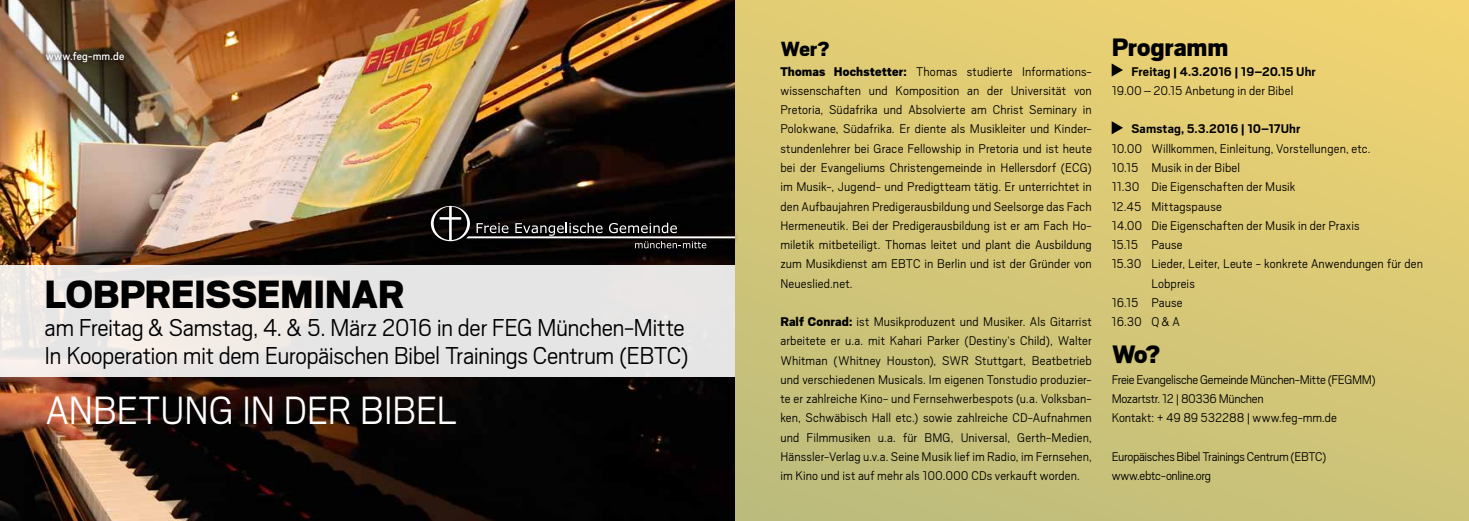
<style>
.page{position:relative;width:1469px;height:521px;background:#fff}
.page>*{position:absolute;margin:0;border:0;box-sizing:border-box;transform-origin:0 0}
.t1{font:300 43.75px "Scout";letter-spacing:-.015em;color:#fff}
.t2{font:900 43.75px "Scout";letter-spacing:-.01em;color:#000}
.t3{font:900 28px "Scout";color:#000}
.t4{font:300 27.12px/28px "Scout";letter-spacing:-.02em;color:#000}
.t5{font:900 22.75px "Scout";color:#000}
.t6{font:300 14px/19.2px "Scout";letter-spacing:.005em;color:#000;text-align:justify}
.t7{font:300 14px/19.2px "Scout";letter-spacing:-.02em;color:#000}
.t8{font:300 14px/19.2px "Scout";letter-spacing:-.025em;color:#000}
.t9{font:700 14px "Scout";letter-spacing:.005em;color:#000}
.t10{font:12.25px "Scout";letter-spacing:.015em;color:#fff}
.s1{font-weight:900}
</style>
<div class="page">
<div style="left:734px;top:0;width:734px;height:521px;background:linear-gradient(to bottom,#ebd172,#c3bf7b)"></div>
<img style="left:0;top:0;width:734px;height:521px">
<svg style="left:41px;top:46px;width:88px;height:21px;background:#594d3e"></svg>
<svg style="left:426px;top:201px;width:314px;height:52px;background:#16120c"></svg>
<svg style="left:431px;top:206px;width:303px;height:42px;background:#252323"></svg>
<div style="left:0;top:265px;width:734px;height:111px;background:linear-gradient(to right,#efeae7,#e3e4e5)"></div>
<svg style="left:1111px;top:63px;width:12px;height:14px"></svg>
<svg style="left:1111px;top:121px;width:12px;height:13px"></svg>
<p class="t10" style="left:46px;top:48px;width:80px">www.feg-mm.de</p>
<h1 class="t2" style="left:45px;top:266px;width:361px">Lobpreisseminar</h1>
<h3 class="t4" style="left:45px;top:312px;width:645px">am Freitag &amp; Samstag, 4. &amp; 5. März 2016 in der FEG München-Mitte<br>In Kooperation mit dem Europäischen Bibel Trainings Centrum (EBTC)</h3>
<h1 class="t1" style="left:46px;top:382px;width:413px">Anbetung in der Bibel</h1>
<h3 class="t5" style="left:780px;top:35px;width:51px">Wer?</h3>
<p class="t6" style="left:780px;top:61px;width:313px"><span class="s1">Thomas Hochstetter:</span> Thomas studierte Informations&shy;wissenschaften und Komposition an der Universität von Pretoria, Südafrika und Absolvierte am Christ Seminary in Polokwane, Südafrika. Er diente als Musikleiter und Kinder&shy;stundenlehrer bei Grace Fellowship in Pretoria und ist heute bei der Evangeliums Christengemeinde in Hellersdorf (ECG) im Musik-, Jugend- und Predigtteam tätig. Er unterrichtet in den Aufbaujahren Predigerausbildung und Seelsorge das Fach Hermeneutik. Bei der Predigerausbildung ist er am Fach Ho&shy;miletik mitbeteiligt. Thomas leitet und plant die Ausbildung zum Musikdienst am EBTC in Berlin und ist der Gründer von Neueslied.net.</p>
<p class="t6" style="left:780px;top:311px;width:313px"><span class="s1">Ralf Conrad:</span> ist Musikproduzent und Musiker. Als Gitarrist arbeitete er u.a. mit Kahari Parker (Destiny‘s Child), Walter Whitman (Whitney Houston), SWR Stuttgart, Beatbetrieb und verschiedenen Musicals. Im eigenen Tonstudio produzier&shy;te er zahlreiche Kino- und Fernsehwerbespots (u.a. Volksban&shy;ken, Schwäbisch Hall etc.) sowie zahlreiche CD-Aufnahmen und Filmmusiken u.a. für BMG, Universal, Gerth-Medien, Hänssler-Verlag u.v.a. Seine Musik lief im Radio, im Fernsehen, im Kino und ist auf mehr als 100.000 CDs verkauft worden.</p>
<h2 class="t3" style="left:1111px;top:30px;width:118px">Programm</h2>
<p class="t9" style="left:1131px;top:62px;width:186px">Freitag | 4.3.2016 | 19–20.15 Uhr</p>
<p class="t6" style="left:1111px;top:80px;width:183px">19.00–20.15 Anbetung in der Bibel</p>
<p class="t9" style="left:1131px;top:120px;width:170px">Samstag, 5.3.2016 | 10–17Uhr</p>
<p class="t6" style="left:1111px;top:138px;width:260px">10.00 Willkommen, Einleitung, Vorstellungen, etc.</p>
<p class="t6" style="left:1111px;top:157px;width:130px">10.15 Musik in der Bibel</p>
<p class="t6" style="left:1111px;top:177px;width:185px">11.30 Die Eigenschaften der Musik</p>
<p class="t6" style="left:1111px;top:196px;width:112px">12.45 Mittagspause</p>
<p class="t6" style="left:1111px;top:215px;width:249px">14.00 Die Eigenschaften der Musik in der Praxis</p>
<p class="t6" style="left:1111px;top:234px;width:73px">15.15 Pause</p>
<p class="t6" style="left:1111px;top:254px;width:313px">15.30 Lieder, Leiter, Leute - konkrete Anwendungen für den</p>
<p class="t6" style="left:1151px;top:273px;width:45px">Lobpreis</p>
<p class="t6" style="left:1111px;top:292px;width:73px">16.15 Pause</p>
<p class="t6" style="left:1111px;top:311px;width:70px">16.30 Q &amp; A</p>
<h2 class="t3" style="left:1111px;top:336px;width:50px">Wo?</h2>
<p class="t7" style="left:1111px;top:369px;width:266px">Freie Evangelische Gemeinde München-Mitte (FEGMM)<br>Mozartstr. 12 | 80336 München<br>Kontakt: + 49 89 532288 | www.feg-mm.de</p>
<p class="t8" style="left:1111px;top:446px;width:216px">Europäisches Bibel Trainings Centrum (EBTC) www.ebtc-online.org</p>
</div>
